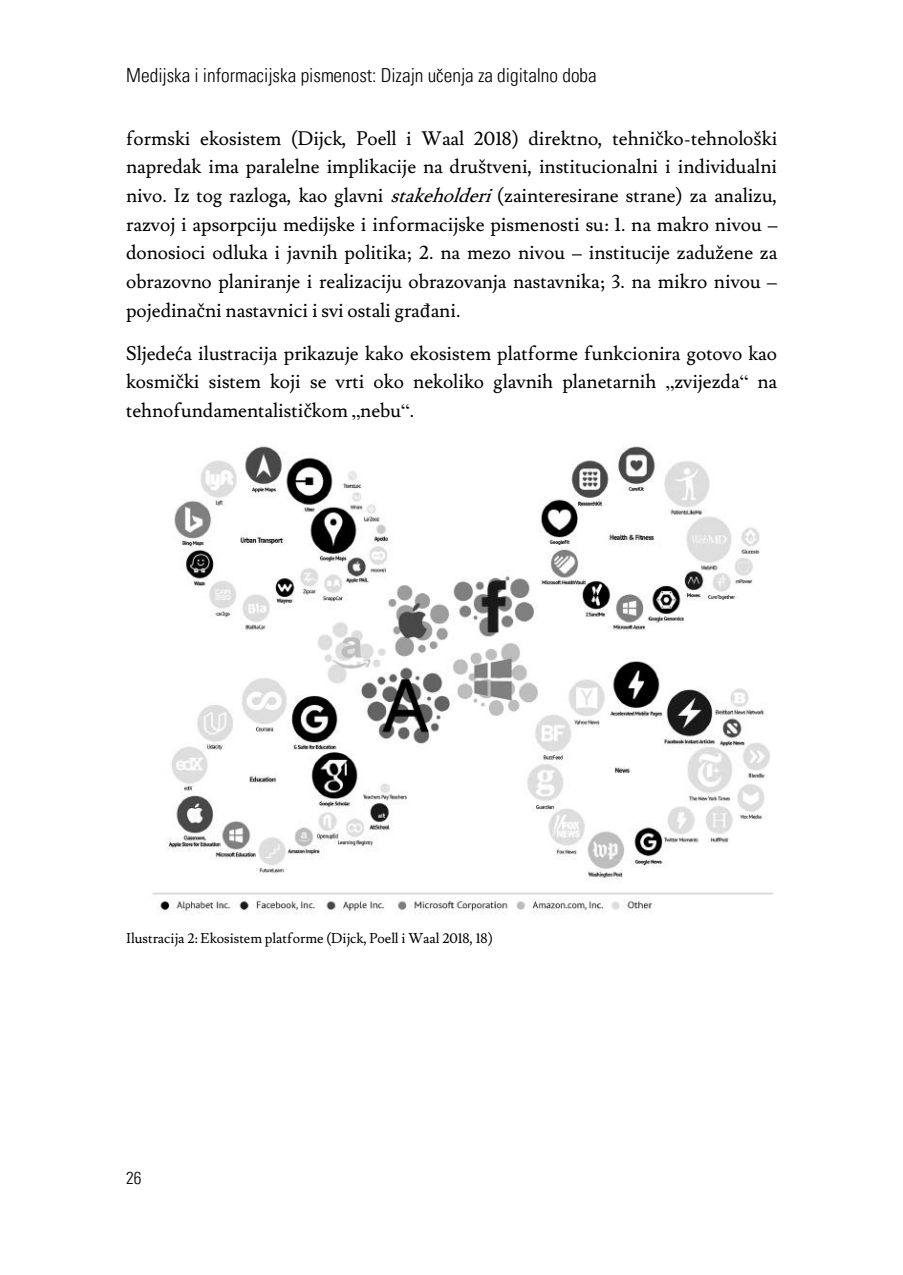
<style>
.page{position:relative;width:903px;height:1275px;background:#fff}
.page>*{position:absolute;margin:0;border:0;box-sizing:border-box;transform-origin:0 0}
.t1{font:19.25px/28.7px "Lusitana";color:#000;text-align:justify}
.t2{font:300 19.25px "Univers Condensed";color:#000}
.t3{font:300 17.5px "Univers Condensed";color:#000}
.t4{font:14px "Lusitana";color:#000}
.s1{font-family:"Cambria"}
.s2{font-style:italic}
.s3{font-family:"Times New Roman"}
</style>
<div class="page">
<img style="left:152px;top:446px;width:620px;height:468px">
<p class="t2" style="left:126px;top:63px;width:472px">Medijska i informacijska pismenost: Dizajn učenja za digitalno doba</p>
<p class="t1" style="left:126px;top:124px;width:653px">formski ekosistem (Dijck, Poell i Waal 2018) direktno, tehni<span class="s1">č</span>ko-tehnolo<span class="s1">š</span>ki napredak ima paralelne implikacije na dru<span class="s1">š</span>tveni, institucionalni i individualni nivo. Iz tog razloga, kao glavni <span class="s2">stakeholderi</span>(zainteresirane strane) za analizu, razvoj i apsorpciju medijske i informacijske pismenosti su: 1. na makro nivou – donosioci odluka i javnih politika; 2. na mezo nivou – institucije zadu<span class="s1">ž</span>ene za obrazovno planiranje i realizaciju obrazovanja nastavnika; 3. na mikro nivou – pojedina<span class="s1">č</span>ni nastavnici i svi ostali gra<span class="s1">đ</span>ani.</p>
<p class="t1" style="left:126px;top:339px;width:653px">Sljede<span class="s1">ć</span>a ilustracija prikazuje kako ekosistem platforme funkcionira gotovo kao kosmi<span class="s1">č</span>ki sistem koji se vrti oko nekoliko glavnih planetarnih <span class="s3">„</span>zvijezda<span class="s3">“</span> na tehnofundamentalisti<span class="s1">č</span>kom <span class="s3">„</span>nebu<span class="s3">“</span>.</p>
<p class="t4" style="left:126px;top:930px;width:368px">Ilustracija 2: Ekosistem platforme (Dijck, Poell i Waal 2018, 18)</p>
<p class="t3" style="left:126px;top:1167px;width:17px">26</p>
</div>
